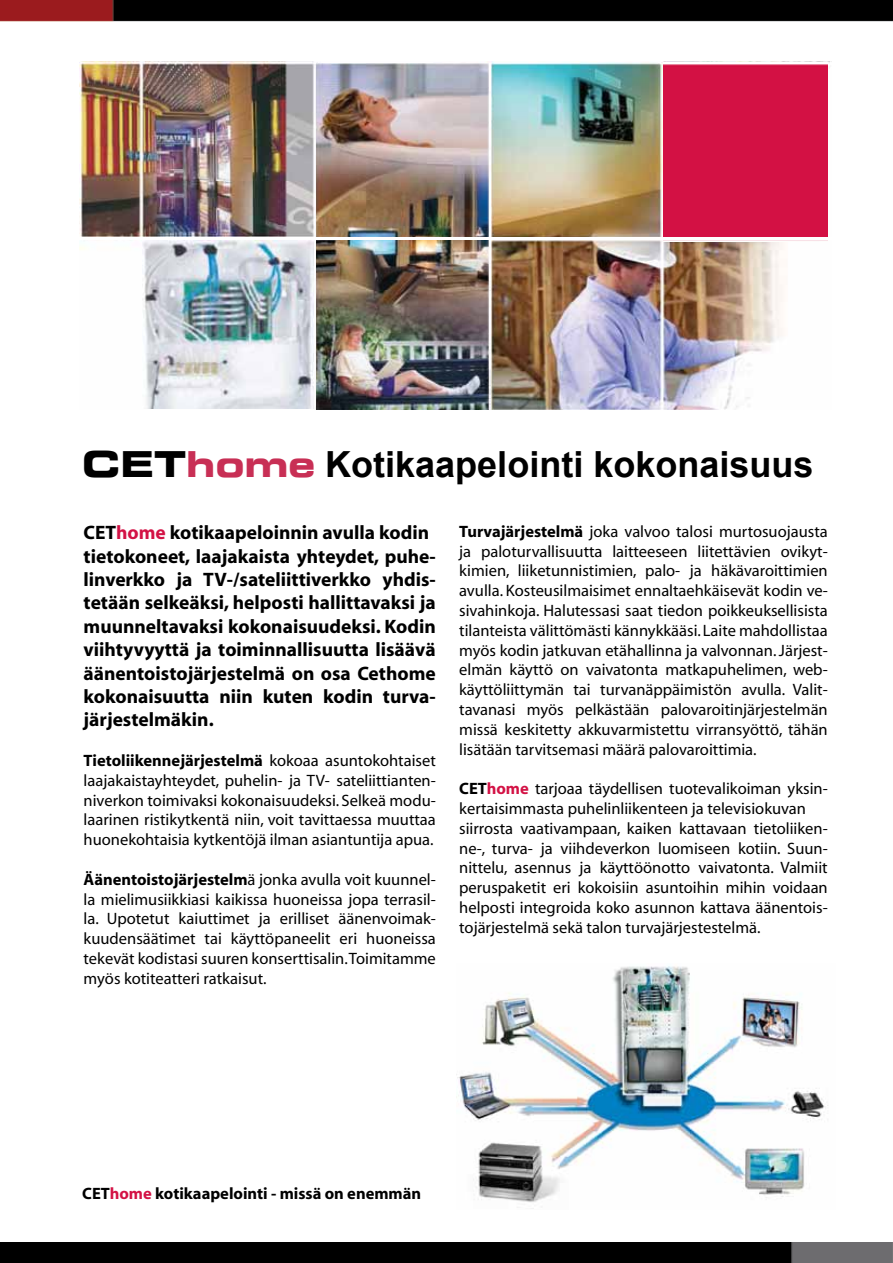
<style>
.page{position:relative;width:893px;height:1263px;background:#fff}
.page>*{position:absolute;margin:0;border:0;box-sizing:border-box;transform-origin:0 0}
.t1{font:700 36px "Arial";color:#000}
.t2{font:700 19.5px/23.4px "Myriad";color:#000}
.t3{font:16.5px/19.8px "Myriad";color:#000;text-align:justify}
.t4{font:700 16.5px "Myriad";color:#000}
.s1{font-family:"Eurostile LT Bold Extended Two";font-weight:400}
.s2{font-family:"Eurostile LT Bold Extended Two";font-weight:400;color:#c82f55}
.s3{color:#d31245}
.s4{font-weight:700}
.s5{font-weight:700;color:#d31245}
</style>
<div class="page">
<img style="left:0;top:1243px;width:893px;height:20px">
<img style="left:0;top:0;width:893px;height:22px">
<img style="left:80px;top:62px;width:750px;height:347px">
<div style="left:663px;top:62px;width:165px;height:179px;background:#d31144"></div>
<img style="left:142px;top:241px;width:171px;height:168px">
<img style="left:316px;top:240px;width:174px;height:169px">
<img style="left:316px;top:64px;width:174px;height:173px">
<hr style="left:77px;top:237px;width:760px;height:3px;background:#fff">
<img style="left:456px;top:966px;width:372px;height:243px">
<h1 class="t1" style="left:82px;top:441px;width:733px"><span class="s1">CET</span><span class="s2">home</span> Kotikaapelointi kokonaisuus</h1>
<p class="t2" style="left:84px;top:521px;width:354px">CET<span class="s3">home</span> kotikaapeloinnin avulla kodin tietokoneet, laajakaista yhteydet, puhe&shy;linverkko ja TV-/sateliittiverkko yhdis&shy;tetään selkeäksi, helposti hallittavaksi ja muunneltavaksi kokonaisuudeksi. Kodin viihtyvyyttä ja toiminnallisuutta lisäävä äänentoistojärjestelmä on osa Cethome kokonaisuutta niin kuten kodin turva&shy;järjestelmäkin.</p>
<p class="t3" style="left:84px;top:751px;width:354px"><span class="s4">Tietoliikennejärjestelmä</span> kokoaa asuntokohtaiset laajakaistayhteydet, puhelin- ja TV- sateliittianten&shy;niverkon toimivaksi kokonaisuudeksi. Selkeä modu&shy;laarinen ristikytkentä niin, voit tavittaessa muuttaa huonekohtaisia kytkentöjä ilman asiantuntija apua.</p>
<p class="t3" style="left:84px;top:870px;width:354px"><span class="s4">Äänentoistojärjestelm</span>ä jonka avulla voit kuunnel&shy;la mielimusiikkiasi kaikissa huoneissa jopa terrasil&shy;la. Upotetut kaiuttimet ja erilliset äänenvoimak&shy;kuudensäätimet tai käyttöpaneelit eri huoneissa tekevät kodistasi suuren konserttisalin. Toimitamme myös kotiteatteri ratkaisut.</p>
<p class="t3" style="left:459px;top:522px;width:370px"><span class="s4">Turvajärjestelmä</span> joka valvoo talosi murtosuojausta ja paloturvallisuutta laitteeseen liitettävien ovikyt&shy;kimien, liiketunnistimien, palo- ja häkävaroittimien avulla. Kosteusilmaisimet ennaltaehkäisevät kodin ve&shy;sivahinkoja. Halutessasi saat tiedon poikkeuksellisista tilanteista välittömästi kännykkääsi. Laite mahdollistaa myös kodin jatkuvan etähallinna ja valvonnan. Järjest&shy;elmän käyttö on vaivatonta matkapuhelimen, web&shy;käyttöliittymän tai turvanäppäimistön avulla. Valit&shy;tavanasi myös pelkästään palovaroitinjärjestelmän missä keskitetty akkuvarmistettu virransyöttö, tähän lisätään tarvitsemasi määrä palovaroittimia.</p>
<p class="t3" style="left:459px;top:779px;width:370px;text-align:left"><span class="s4">CET</span><span class="s5">home</span> tarjoaa täydellisen tuotevalikoiman yksin&shy;kertaisimmasta puhelinliikenteen ja televisiokuvan siirrosta vaativampaan, kaiken kattavaan tietoliiken&shy;ne-, turva- ja viihdeverkon luomiseen kotiin. Suun&shy;nittelu, asennus ja käyttöönotto vaivatonta. Valmiit peruspaketit eri kokoisiin asuntoihin mihin voidaan helposti integroida koko asunnon kattava äänentois&shy;tojärjestelmä sekä talon turvajärjestestelmä.</p>
<p class="t4" style="left:82px;top:1185px;width:340px">CET<span class="s3">home</span> kotikaapelointi - missä on enemmän</p>
</div>
